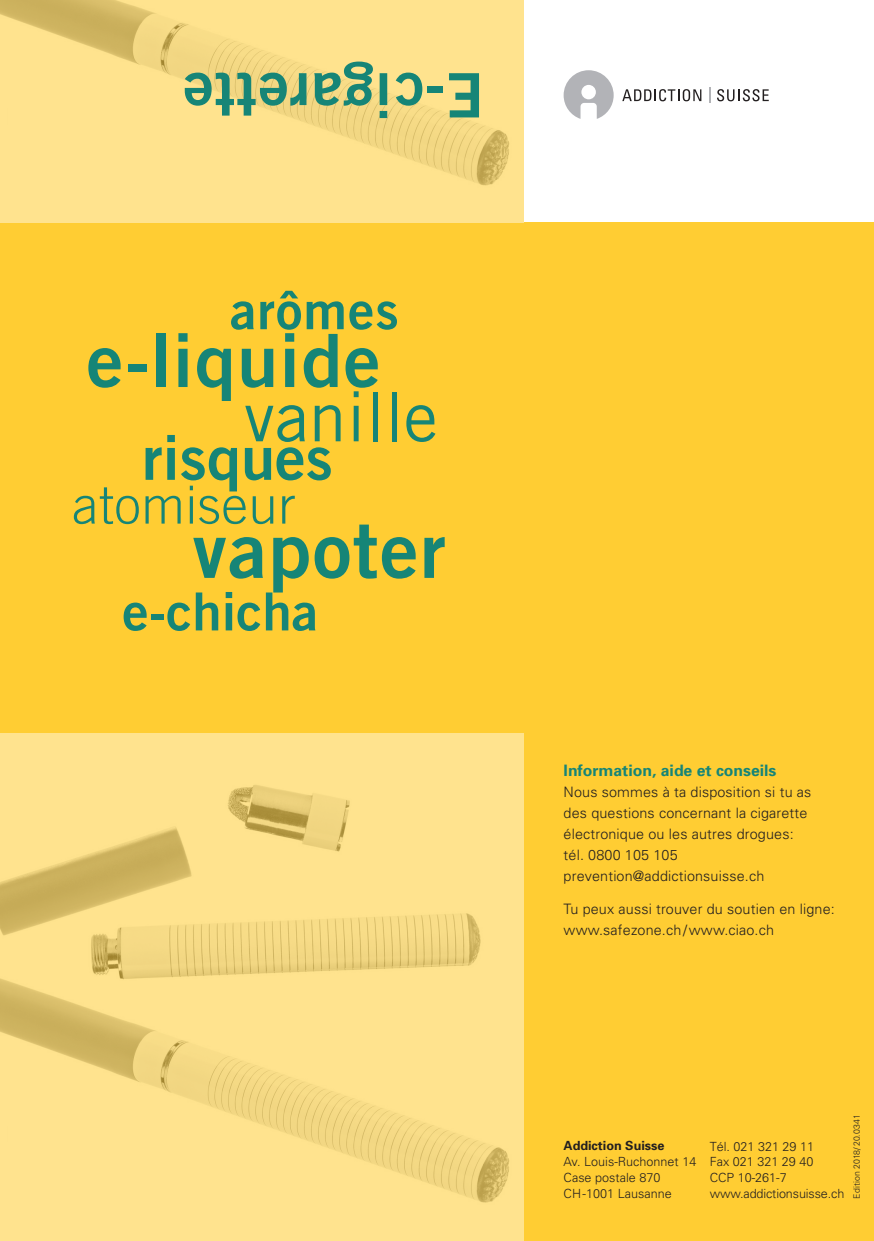
<style>
.page{position:relative;width:874px;height:1241px;background:#fff}
.page>*{position:absolute;margin:0;border:0;box-sizing:border-box;transform-origin:0 0}
.t1{font:77px "Trade Gothic Bold Two";letter-spacing:.02em;color:#168577}
.t2{font:73.5px "Trade Gothic Bold Two";letter-spacing:.02em;color:#168577}
.t3{font:68.25px "Trade Gothic";color:#168577}
.t4{font:61.25px "Trade Gothic Bold Two";letter-spacing:.02em;color:#168577}
.t5{font:61.25px "Trade Gothic Bold Two";color:#168577}
.t6{font:52.5px "Trade Gothic Bold Two";letter-spacing:.01em;color:#168577}
.t7{font:300 52.5px "Trade Gothic";letter-spacing:.01em;color:#168577}
.t8{font:700 15.75px "Univers";color:#168577}
.t9{font:300 14.35px/21px "Univers";letter-spacing:.01em;color:#231f20}
.t10{font:300 12.6px/15.8px "Univers";color:#231f20}
.t11{font:700 12.6px "Univers";color:#231f20}
.t12{font:300 8.75px "Univers";letter-spacing:.01em;color:#231f20}
</style>
<div class="page">
<div style="left:0;top:0;width:523px;height:1240px;background:#ffcd33"></div>
<div style="left:523px;top:222px;width:350px;height:1018px;background:#ffcd33"></div>
<img style="left:0;top:733px;width:523px;height:507px">
<img style="left:0;top:0;width:523px;height:222px">
<svg style="left:563px;top:70px;width:50px;height:49px"></svg>
<svg style="left:709px;top:88px;width:1px;height:15px"></svg>
<svg style="left:717px;top:89px;width:51px;height:12px"></svg>
<svg style="left:622px;top:89px;width:79px;height:12px"></svg>
<svg style="left:0;top:1238px;width:4px;height:3px"></svg>
<h3 class="t4" style="left:484px;top:133px;width:303px;rotate:-180deg">E-cigarette</h3>
<h3 class="t6" style="left:230px;top:278px;width:170px">arômes</h3>
<h2 class="t2" style="left:87px;top:315px;width:295px">e-liquide</h2>
<h3 class="t3" style="left:244px;top:375px;width:195px">vanille</h3>
<h3 class="t5" style="left:142px;top:420px;width:192px">risques</h3>
<h3 class="t7" style="left:72px;top:473px;width:224px">atomiseur</h3>
<h1 class="t1" style="left:192px;top:502px;width:255px">vapoter</h1>
<h3 class="t6" style="left:122px;top:579px;width:197px">e-chicha</h3>
<p class="t8" style="left:563px;top:760px;width:214px">Information, aide et conseils</p>
<p class="t9" style="left:563px;top:781px;width:249px">Nous sommes à ta disposition si tu as des questions concernant la cigarette électronique ou les autres drogues: tél. 0800 105 105 prevention@addictionsuisse.ch</p>
<p class="t9" style="left:563px;top:898px;width:272px">Tu peux aussi trouver du soutien en ligne: www.safezone.ch/www.ciao.ch</p>
<p class="t11" style="left:563px;top:1138px;width:102px">Addiction Suisse</p>
<p class="t10" style="left:563px;top:1153px;width:134px">Av. Louis-Ruchonnet 14<br>Case postale 870<br>CH-1001 Lausanne</p>
<p class="t10" style="left:709px;top:1137px;width:136px">Tél. 021 321 29 11<br>Fax 021 321 29 40<br>CCP 10-261-7 www.addictionsuisse.ch</p>
<p class="t12" style="left:851px;top:1198px;width:86px;rotate:-90deg">Edition 2018 / 20.0341</p>
</div>
